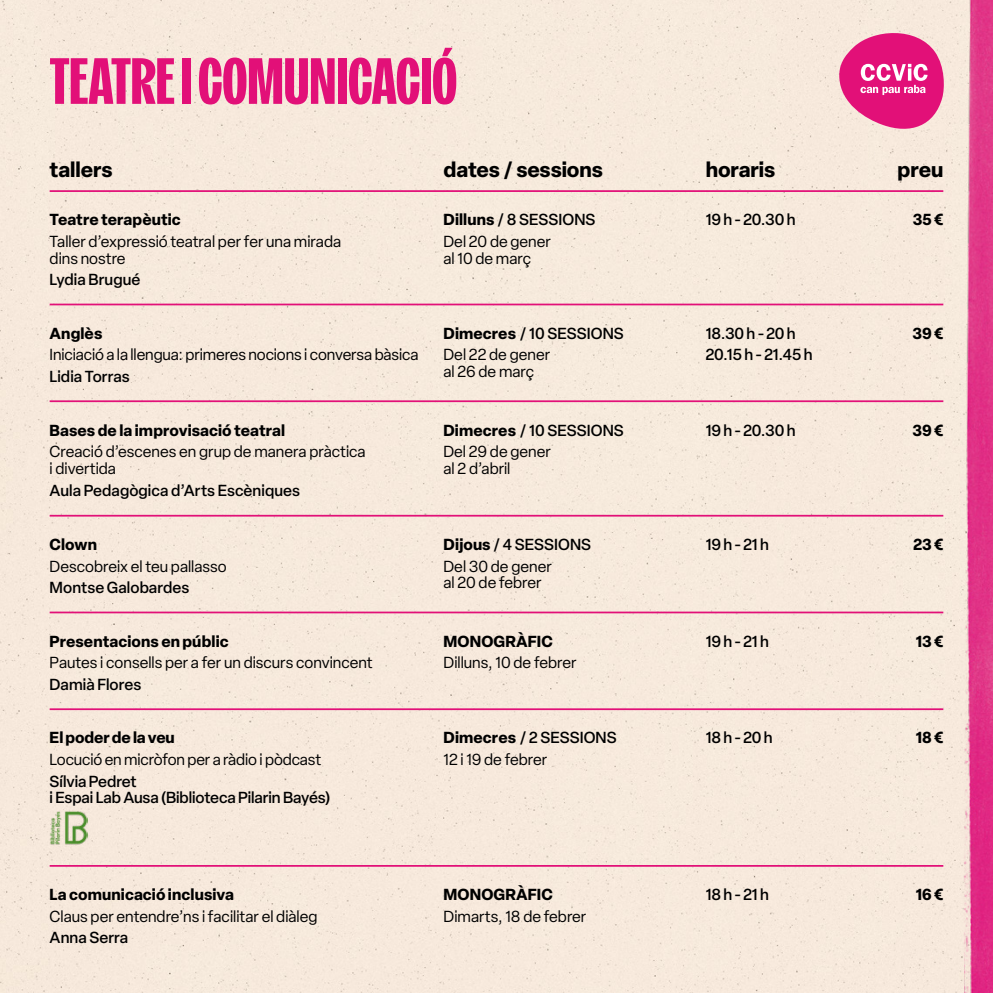
<style>
.page{position:relative;width:993px;height:993px;background:#fff}
.page>*{position:absolute;margin:0;border:0;box-sizing:border-box;transform-origin:0 0}
.t1{font:900 extra-condensed 61.25px "Kensington";letter-spacing:-.015em;color:#e21078}
.t2{font:700 21px "Elza";letter-spacing:-.005em;color:#000}
.t3{font:15.75px/16.6px "Elza";color:#000}
.t4{font:500 15.75px/16.6px "Elza";color:#000}
.t5{font:700 15.75px "Elza";letter-spacing:.005em;color:#000}
.s1{font-weight:700}
.s2{font-weight:500}
</style>
<div class="page">
<div style="left:0;top:0;width:963px;height:992px;background:#f7e9dc"></div>
<img style="left:963px;top:0;width:29px;height:992px">
<hr style="left:50px;top:190px;width:893px;height:2px;background:#e21078">
<hr style="left:50px;top:303px;width:893px;height:2px;background:#e21078">
<hr style="left:50px;top:400px;width:893px;height:2px;background:#e21078">
<hr style="left:50px;top:611px;width:893px;height:2px;background:#e21078">
<hr style="left:50px;top:864px;width:893px;height:2px;background:#e21078">
<svg style="left:838px;top:26px;width:106px;height:108px;background:#ea63a0"></svg>
<hr style="left:50px;top:514px;width:893px;height:2px;background:#e21078">
<hr style="left:50px;top:708px;width:893px;height:1px;background:#e21078">
<img style="left:50px;top:810px;width:37px;height:36px">
<h1 class="t1" style="left:50px;top:36px;width:409px">TEATRE I COMUNICACIÓ</h1>
<h2 class="t2" style="left:50px;top:155px;width:64px">tallers</h2>
<h2 class="t2" style="left:443px;top:155px;width:161px">dates / sessions</h2>
<h2 class="t2" style="left:705px;top:155px;width:71px">horaris</h2>
<h2 class="t2" style="left:897px;top:155px;width:47px">preu</h2>
<p class="t5" style="left:50px;top:208px;width:133px">Teatre terapèutic</p>
<p class="t3" style="left:50px;top:233px;width:293px">Taller d’expressió teatral per fer una mirada dins nostre</p>
<p class="t4" style="left:50px;top:271px;width:92px">Lydia Brugué</p>
<p class="t5" style="left:50px;top:322px;width:54px">Anglès</p>
<p class="t3" style="left:50px;top:346px;width:370px">Iniciació a la llengua: primeres nocions i conversa bàsica</p>
<p class="t4" style="left:50px;top:368px;width:82px">Lidia Torras</p>
<p class="t5" style="left:50px;top:418px;width:237px">Bases de la improvisació teatral</p>
<p class="t3" style="left:50px;top:443px;width:317px">Creació d’escenes en grup de manera pràctica i divertida</p>
<p class="t4" style="left:50px;top:481px;width:252px">Aula Pedagògica d’Arts Escèniques</p>
<p class="t5" style="left:50px;top:533px;width:49px">Clown</p>
<p class="t3" style="left:50px;top:557px;width:179px">Descobreix el teu pallasso</p>
<p class="t4" style="left:50px;top:579px;width:141px">Montse Galobardes</p>
<p class="t5" style="left:50px;top:629px;width:180px">Presentacions en públic</p>
<p class="t3" style="left:50px;top:654px;width:324px">Pautes i consells per a fer un discurs convincent</p>
<p class="t4" style="left:50px;top:675px;width:93px">Damià Flores</p>
<p class="t5" style="left:50px;top:726px;width:127px">El poder de la veu</p>
<p class="t3" style="left:50px;top:751px;width:273px">Locució en micròfon per a ràdio i pòdcast</p>
<p class="t4" style="left:50px;top:772px;width:282px">Sílvia Pedret<br>i Espai Lab Ausa (Biblioteca Pilarin Bayés)</p>
<p class="t4" style="left:443px;top:211px;width:153px"><span class="s1">Dilluns</span> / 8 SESSIONS</p>
<p class="t4" style="left:705px;top:211px;width:91px">19 h - 20.30 h</p>
<p class="t5" style="left:912px;top:208px;width:32px">35 €</p>
<p class="t3" style="left:443px;top:233px;width:109px">Del 20 de gener al 10 de març</p>
<p class="t3" style="left:443px;top:322px;width:182px;line-height:21.5px"><span class="s1">Dimecres</span> <span class="s2">/ 10 SESSIONS<br></span>Del 22 de gener</p>
<p class="t3" style="left:443px;top:363px;width:92px">al 26 de març</p>
<p class="t4" style="left:705px;top:324px;width:91px">18.30 h - 20 h</p>
<p class="t5" style="left:912px;top:322px;width:32px">39 €</p>
<p class="t4" style="left:705px;top:346px;width:108px">20.15 h - 21.45 h</p>
<p class="t4" style="left:443px;top:421px;width:182px"><span class="s1">Dimecres</span> / 10 SESSIONS</p>
<p class="t4" style="left:705px;top:421px;width:91px">19 h - 20.30 h</p>
<p class="t5" style="left:912px;top:418px;width:32px">39 €</p>
<p class="t3" style="left:443px;top:443px;width:109px">Del 29 de gener al 2 d’abril</p>
<p class="t4" style="left:443px;top:535px;width:149px"><span class="s1">Dijous</span> / 4 SESSIONS</p>
<p class="t4" style="left:705px;top:535px;width:65px">19 h - 21 h</p>
<p class="t5" style="left:913px;top:533px;width:31px">23 €</p>
<p class="t3" style="left:443px;top:557px;width:110px">Del 30 de gener al 20 de febrer</p>
<p class="t5" style="left:443px;top:629px;width:111px">MONOGRÀFIC</p>
<p class="t4" style="left:705px;top:632px;width:65px">19 h - 21 h</p>
<p class="t5" style="left:915px;top:629px;width:29px">13 €</p>
<p class="t3" style="left:443px;top:654px;width:134px">Dilluns, 10 de febrer</p>
<p class="t4" style="left:443px;top:729px;width:175px"><span class="s1">Dimecres</span> / 2 SESSIONS</p>
<p class="t4" style="left:705px;top:729px;width:68px">18 h - 20 h</p>
<p class="t5" style="left:915px;top:726px;width:29px">18 €</p>
<p class="t3" style="left:443px;top:751px;width:105px">12 i 19 de febrer</p>
<p class="t5" style="left:50px;top:883px;width:186px">La comunicació inclusiva</p>
<p class="t3" style="left:50px;top:907px;width:269px">Claus per entendre’ns i facilitar el diàleg</p>
<p class="t4" style="left:50px;top:929px;width:80px">Anna Serra</p>
<p class="t5" style="left:443px;top:883px;width:111px">MONOGRÀFIC</p>
<p class="t4" style="left:705px;top:885px;width:65px">18 h - 21 h</p>
<p class="t5" style="left:915px;top:883px;width:29px">16 €</p>
<p class="t3" style="left:443px;top:907px;width:144px">Dimarts, 18 de febrer</p>
</div>
